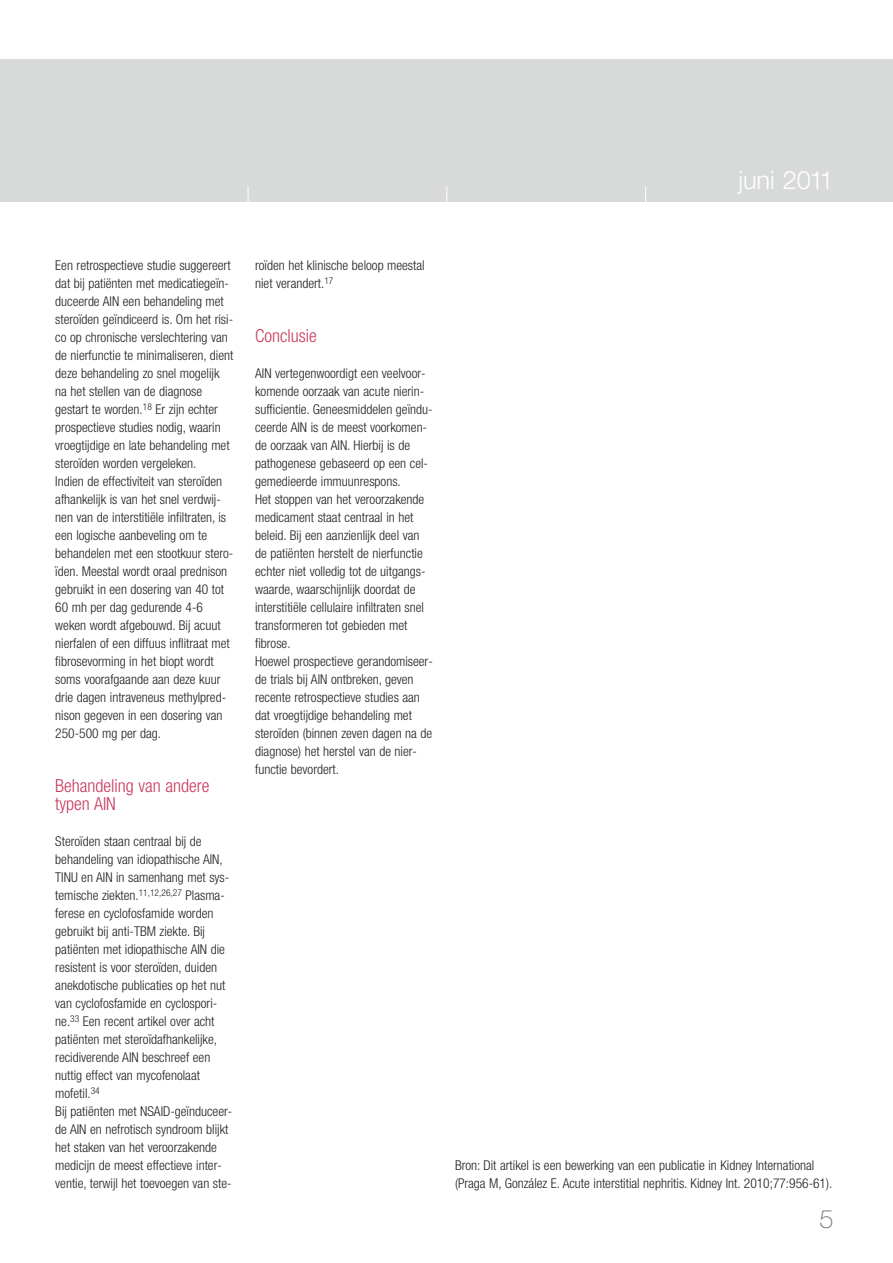
<style>
.page{position:relative;width:893px;height:1263px;background:#fff}
.page>*{position:absolute;margin:0;border:0;box-sizing:border-box;transform-origin:0 0}
.t1{font:300 25.35px "Helvetica Neue";color:#fff}
.t2{font:100 25.35px "Helvetica Neue";color:#646f73}
.t3{font:300 condensed 18px/18px "Helvetica Neue";color:#c93b5d}
.t4{font:300 condensed 13.5px/18px "Helvetica Neue";color:#231f20}
</style>
<div class="page">
<div style="left:0;top:60px;width:893px;height:142px;background:#d7dad9"></div>
<svg style="left:446px;top:186px;width:1px;height:16px"></svg>
<svg style="left:645px;top:186px;width:1px;height:16px"></svg>
<svg style="left:248px;top:186px;width:1px;height:16px"></svg>
<h1 class="t1" style="left:738px;top:171px;width:97px">juni 2011</h1>
<p class="t4" style="left:55px;top:257px;width:180px">Een retrospectieve studie suggereert dat bij patiënten met medicatiegeïn&shy;duceerde AIN een behandeling met steroïden geïndiceerd is. Om het risi&shy;co op chronische verslechtering van de nierfunctie te minimaliseren, dient deze behandeling zo snel mogelijk na het stellen van de diagnose gestart te worden.<sup>18</sup> Er zijn echter prospectieve studies nodig, waarin vroegtijdige en late behandeling met steroïden worden vergeleken.<br>Indien de effectiviteit van steroïden afhankelijk is van het snel verdwij&shy;nen van de interstitiële infiltraten, is een logische aanbeveling om te behandelen met een stootkuur stero&shy;ïden. Meestal wordt oraal prednison gebruikt in een dosering van 40 tot 60 mh per dag gedurende 4-6 weken wordt afgebouwd. Bij acuut nierfalen of een diffuus inflitraat met fibrosevorming in het biopt wordt soms voorafgaande aan deze kuur drie dagen intraveneus methylpred&shy;nison gegeven in een dosering van 250-500 mg per dag.</p>
<h2 class="t3" style="left:55px;top:778px;width:156px">Behandeling van andere typen AIN</h2>
<p class="t4" style="left:55px;top:833px;width:179px">Steroïden staan centraal bij de behandeling van idiopathische AIN, TINU en AIN in samenhang met sys&shy;temische ziekten.<sup>11,12,26,27</sup> Plasma - ferese en cyclofosfamide worden gebruikt bij anti-TBM ziekte. Bij patiënten met idiopathische AIN die resistent is voor steroïden, duiden anekdotische publicaties op het nut van cyclofosfamide en cyclospori&shy;ne.<sup>33</sup> Een recent artikel over acht patiënten met steroïdafhankelijke, recidiverende AIN beschreef een nuttig effect van mycofenolaat mofetil.<sup>34<br></sup>Bij patiënten met NSAID-geïnduceer&shy;de AIN en nefrotisch syndroom blijkt het staken van het veroorzakende medicijn de meest effectieve inter&shy;ventie, terwijl het toevoegen van ste-</p>
<p class="t4" style="left:255px;top:257px;width:171px">roïden het klinische beloop meestal niet verandert.<sup>17</sup></p>
<h2 class="t3" style="left:255px;top:328px;width:63px">Conclusie</h2>
<p class="t4" style="left:255px;top:365px;width:179px">AIN vertegenwoordigt een veelvoor&shy;komende oorzaak van acute nierin&shy;sufficientie. Geneesmiddelen geïndu&shy;ceerde AIN is de meest voorkomen&shy;de oorzaak van AIN. Hierbij is de pathogenese gebaseerd op een cel&shy;gemedieerde immuunrespons.<br>Het stoppen van het veroorzakende medicament staat centraal in het beleid. Bij een aanzienlijk deel van de patiënten herstelt de nierfunctie echter niet volledig tot de uitgangs&shy;waarde, waarschijnlijk doordat de interstitiële cellulaire infiltraten snel transformeren tot gebieden met fibrose.<br>Hoewel prospectieve gerandomiseer&shy;de trials bij AIN ontbreken, geven recente retrospectieve studies aan dat vroegtijdige behandeling met steroïden (binnen zeven dagen na de diagnose) het herstel van de nier&shy;functie bevordert.</p>
<p class="t4" style="left:455px;top:1157px;width:379px">Bron: Dit artikel is een bewerking van een publicatie in Kidney International (Praga M, González E. Acute interstitial nephritis. Kidney Int. 2010;77:956-61).</p>
<h1 class="t2" style="left:819px;top:1209px;width:16px">5</h1>
</div>
